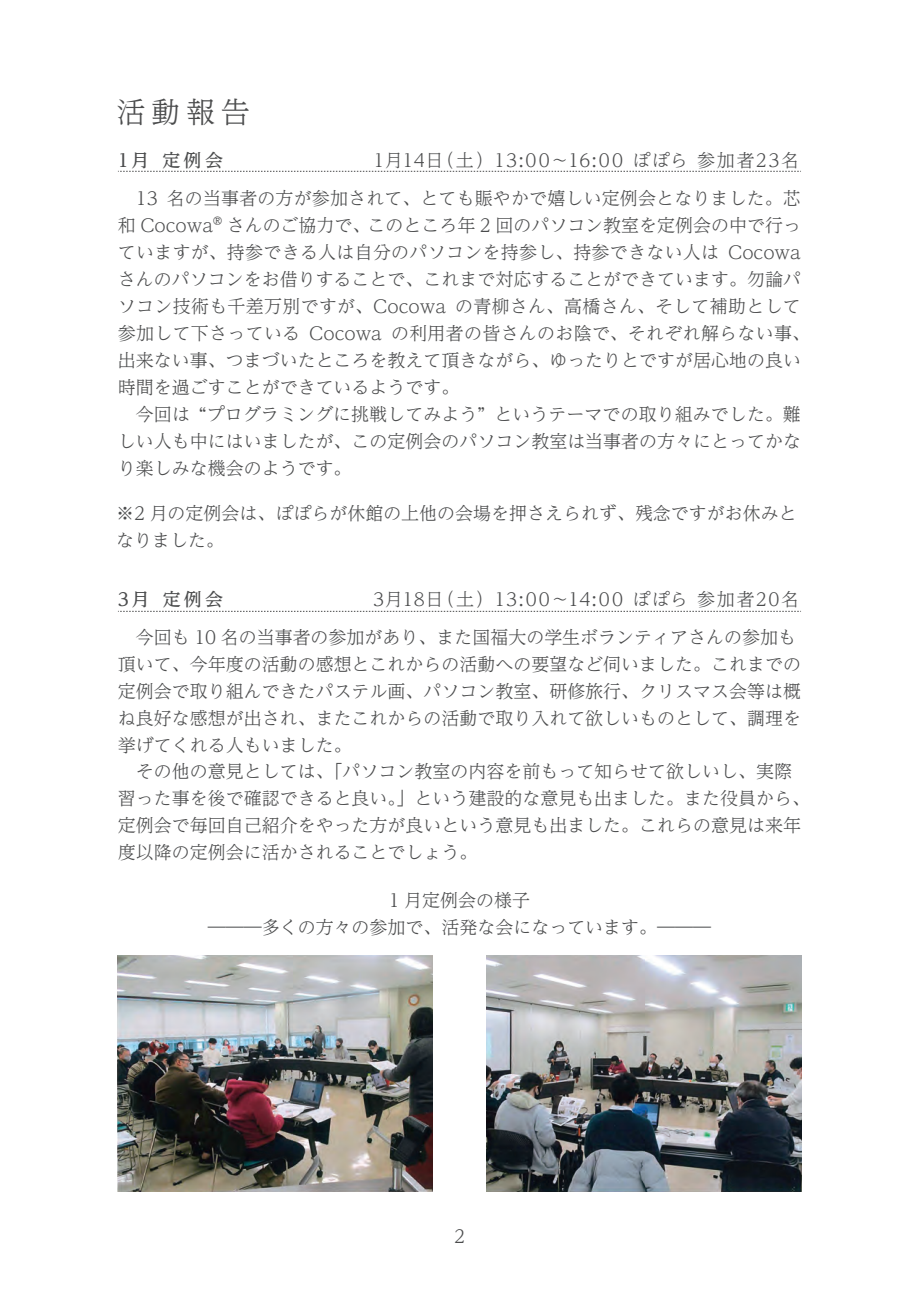
<style>
.page{position:relative;width:919px;height:1289px;background:#fff}
.page>*{position:absolute;margin:0;border:0;box-sizing:border-box;transform-origin:0 0}
.t1{font:300 29.1px "UD Reimin Pr 6 N";color:#4b4c4d}
.t2{font:300 18px/27px "UD Reimin Pr 6 N";color:#4b4c4d}
.t3{font:300 18px "UD Reimin Pr 6 N";letter-spacing:.06em;color:#4b4c4d}
.t4{font:500 18px "UD Reimin Pr 6 N";letter-spacing:.17em;color:#4b4c4d}
</style>
<div class="page">
<svg style="left:118px;top:171px;width:683px;height:1px"></svg>
<svg style="left:118px;top:611px;width:683px;height:1px"></svg>
<img style="left:118px;top:955px;width:315px;height:236px">
<img style="left:486px;top:955px;width:315px;height:236px">
<h1 class="t1" style="left:117px;top:88px;width:135px">活動報告</h1>
<p class="t4" style="left:118px;top:146px;width:106px">1月 定例会</p>
<p class="t3" style="left:373px;top:146px;width:427px">1月14日（土）13:00～16:00 ぽぽら 参加者23名</p>
<p class="t2" style="left:118px;top:184px;width:693px;text-indent:18px">13 名の当事者の方が参加されて、とても賑やかで嬉しい定例会となりました。芯和 Cocowa®さんのご協力で、このところ年 2 回のパソコン教室を定例会の中で行っていますが、持参できる人は自分のパソコンを持参し、持参できない人は Cocowaさんのパソコンをお借りすることで、これまで対応することができています。勿論パソコン技術も千差万別ですが、Cocowa の青柳さん、高橋さん、そして補助として参加して下さっている Cocowa の利用者の皆さんのお陰で、それぞれ解らない事、出来ない事、つまづいたところを教えて頂きながら、ゆったりとですが居心地の良い時間を過ごすことができているようです。</p>
<p class="t2" style="left:118px;top:400px;width:684px;text-align:justify;text-indent:18px">今回は “プログラミングに挑戦してみよう” というテーマでの取り組みでした。難しい人も中にはいましたが、この定例会のパソコン教室は当事者の方々にとってかなり楽しみな機会のようです。</p>
<p class="t2" style="left:116px;top:499px;width:682px">※2 月の定例会は、ぽぽらが休館の上他の会場を押さえられず、残念ですがお休みとなりました。</p>
<p class="t2" style="left:136px;top:580px;width:664px;line-height:37.2px;text-align:right">3月18日（土）13:00～14:00 ぽぽら 参加者20名<br>今回も 10 名の当事者の参加があり、また国福大の学生ボランティアさんの参加も</p>
<p class="t2" style="left:118px;top:649px;width:684px;text-align:justify">頂いて、今年度の活動の感想とこれからの活動への要望など伺いました。これまでの定例会で取り組んできたパステル画、パソコン教室、研修旅行、クリスマス会等は概ね良好な感想が出され、またこれからの活動で取り入れて欲しいものとして、調理を挙げてくれる人もいました。</p>
<p class="t2" style="left:118px;top:757px;width:693px;text-indent:18px">その他の意見としては、「パソコン教室の内容を前もって知らせて欲しいし、実際習った事を後で確認できると良い。」という建設的な意見も出ました。また役員から、定例会で毎回自己紹介をやった方が良いという意見も出ました。これらの意見は来年度以降の定例会に活かされることでしょう。</p>
<p class="t2" style="left:208px;top:886px;width:505px;text-align:center">1 月定例会の様子<br>―――多くの方々の参加で、活発な会になっています。―――</p>
<p class="t4" style="left:118px;top:585px;width:107px">3月 定例会</p>
<p class="t2" style="left:454px;top:1221px;width:12px">2</p>
</div>
